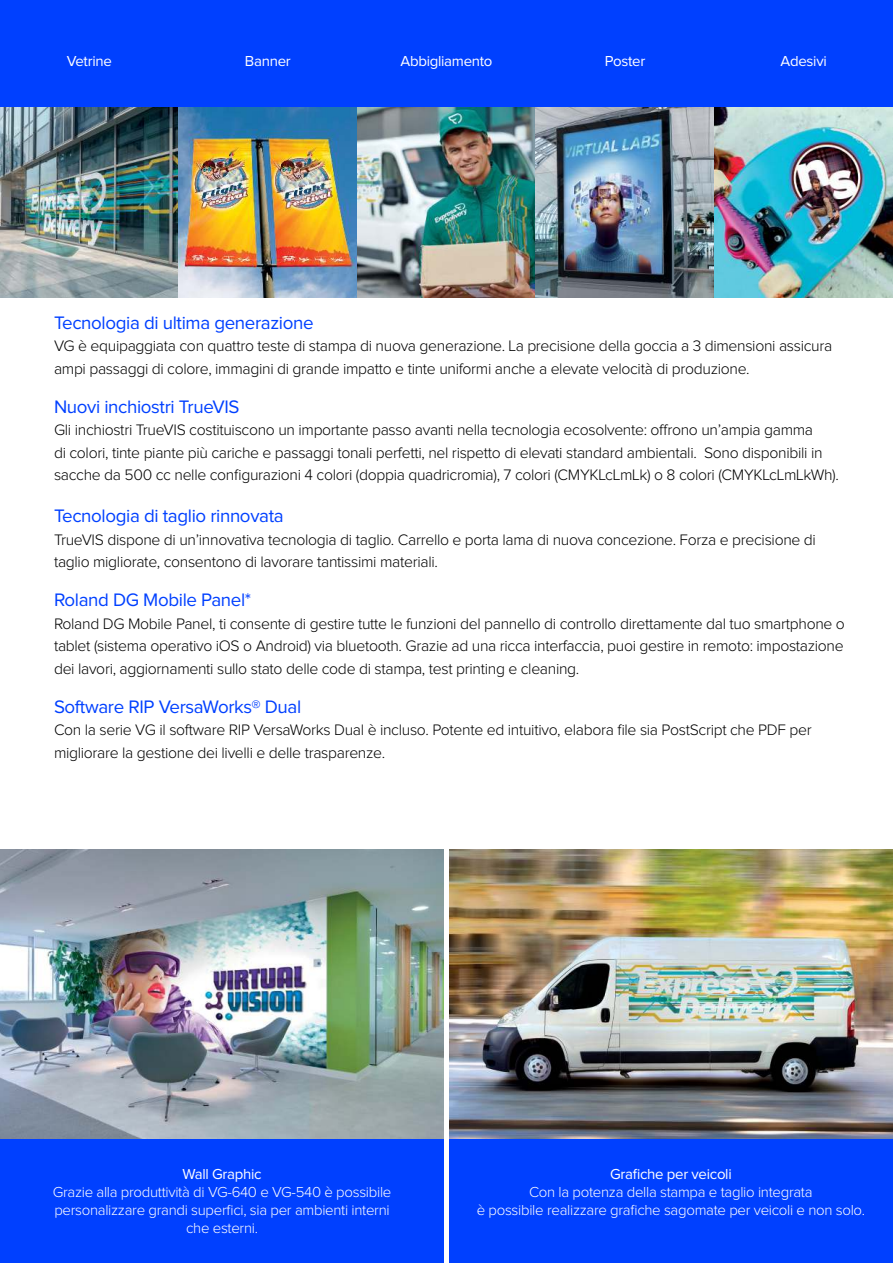
<style>
.page{position:relative;width:893px;height:1263px;background:#fff}
.page>*{position:absolute;margin:0;border:0;box-sizing:border-box;transform-origin:0 0}
.t1{font:18.75px "Proxima Nova";letter-spacing:-.02em;color:#0040ff}
.t2{font:300 15.75px/22.5px "Proxima Nova";letter-spacing:-.02em;color:#000}
.t3{font:300 15px/18px "Proxima Nova";letter-spacing:-.02em;color:#fff;text-align:center}
.t4{font:15px "Proxima Nova";letter-spacing:-.02em;color:#fff}
</style>
<div class="page">
<img style="left:0;top:106px;width:893px;height:192px">
<div style="left:0;top:0;width:893px;height:106px;background:#0040ff"></div>
<img style="left:0;top:850px;width:444px;height:290px">
<img style="left:449px;top:850px;width:444px;height:290px">
<div style="left:0;top:1140px;width:444px;height:123px;background:#0040ff"></div>
<div style="left:449px;top:1140px;width:444px;height:123px;background:#0040ff"></div>
<p class="t4" style="left:67px;top:55px;width:47px">Vetrine</p>
<p class="t4" style="left:245px;top:55px;width:47px">Banner</p>
<p class="t4" style="left:400px;top:55px;width:94px">Abbigliamento</p>
<p class="t4" style="left:605px;top:55px;width:42px">Poster</p>
<p class="t4" style="left:781px;top:55px;width:48px">Adesivi</p>
<p class="t1" style="left:54px;top:314px;width:261px">Tecnologia di ultima generazione</p>
<p class="t2" style="left:54px;top:335px;width:780px">VG è equipaggiata con quattro teste di stampa di nuova generazione. La precisione della goccia a 3 dimensioni assicura ampi passaggi di colore, immagini di grande impatto e tinte uniformi anche a elevate velocità di produzione.</p>
<p class="t1" style="left:54px;top:398px;width:187px">Nuovi inchiostri TrueVIS</p>
<p class="t2" style="left:54px;top:419px;width:786px">Gli inchiostri TrueVIS costituiscono un importante passo avanti nella tecnologia ecosolvente: offrono un’ampia gamma<br>di colori, tinte piante più cariche e passaggi tonali perfetti, nel rispetto di elevati standard ambientali. Sono disponibili in sacche da 500 cc nelle configurazioni 4 colori (doppia quadricromia), 7 colori (CMYKLcLmLk) o 8 colori (CMYKLcLmLkWh).</p>
<p class="t1" style="left:54px;top:508px;width:231px">Tecnologia di taglio rinnovata</p>
<p class="t2" style="left:54px;top:528px;width:763px">TrueVIS dispone di un’innovativa tecnologia di taglio. Carrello e porta lama di nuova concezione. Forza e precisione di taglio migliorate, consentono di lavorare tantissimi materiali.</p>
<p class="t1" style="left:54px;top:592px;width:199px">Roland DG Mobile Panel*</p>
<p class="t2" style="left:54px;top:612px;width:792px;text-align:justify">Roland DG Mobile Panel, ti consente di gestire tutte le funzioni del pannello di controllo direttamente dal tuo smartphone o tablet (sistema operativo iOS o Android) via bluetooth. Grazie ad una ricca interfaccia, puoi gestire in remoto: impostazione dei lavori, aggiornamenti sullo stato delle code di stampa, test printing e cleaning.</p>
<p class="t1" style="left:54px;top:698px;width:249px">Software RIP VersaWorks® Dual</p>
<p class="t2" style="left:54px;top:719px;width:759px">Con la serie VG il software RIP VersaWorks Dual è incluso. Potente ed intuitivo, elabora file sia PostScript che PDF per migliorare la gestione dei livelli e delle trasparenze.</p>
<p class="t4" style="left:182px;top:1168px;width:81px">Wall Graphic</p>
<p class="t3" style="left:53px;top:1183px;width:340px">Grazie alla produttività di VG-640 e VG-540 è possibile personalizzare grandi superfici, sia per ambienti interni che esterni.</p>
<p class="t4" style="left:610px;top:1168px;width:123px">Grafiche per veicoli</p>
<p class="t3" style="left:477px;top:1183px;width:390px">Con la potenza della stampa e taglio integrata<br>è possibile realizzare grafiche sagomate per veicoli e non solo.</p>
</div>
